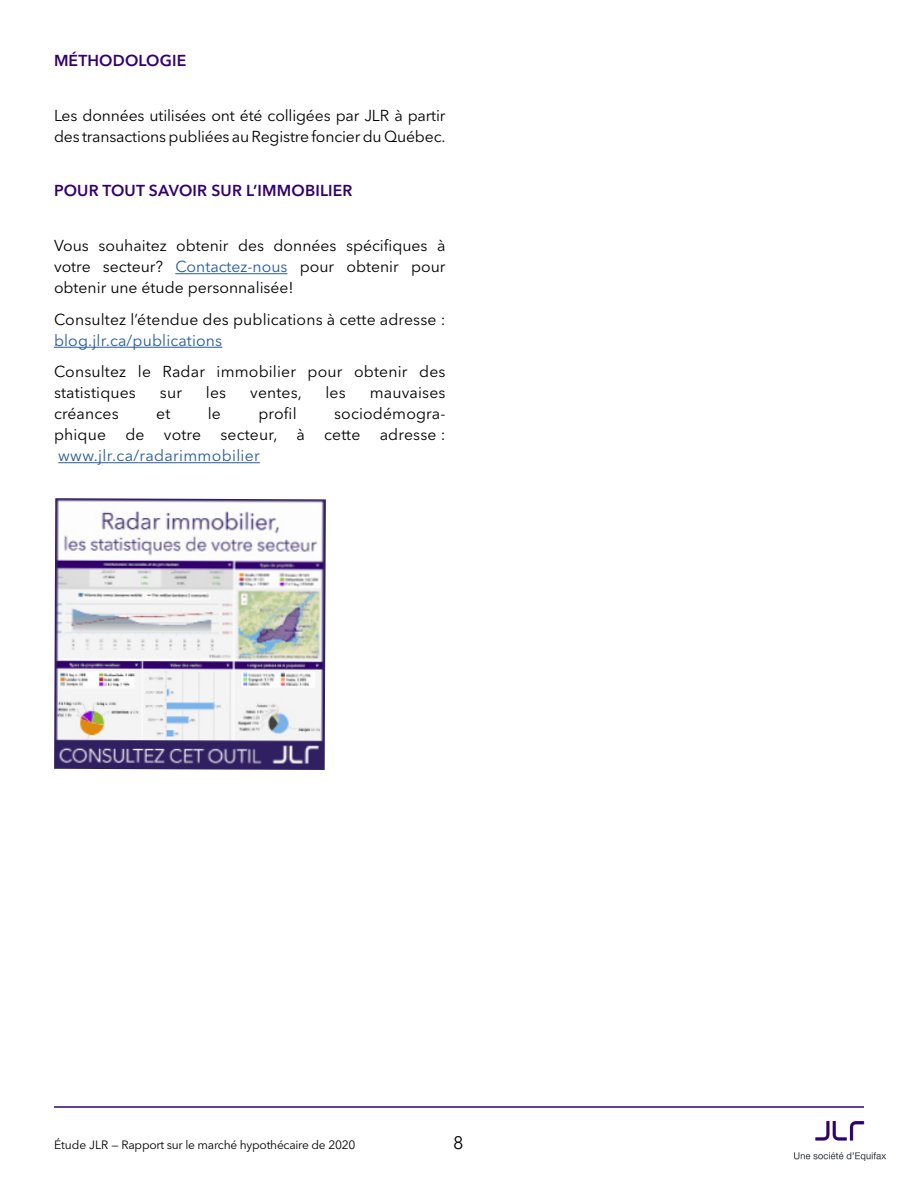
<style>
.page{position:relative;width:918px;height:1188px;background:#fff}
.page>*{position:absolute;margin:0;border:0;box-sizing:border-box;transform-origin:0 0}
.t1{font:18px "Avenir Next LT Pro";color:#000}
.t2{font:15.75px/21px "Avenir Next LT Pro";color:#000}
.t3{font:15.75px "Avenir Next LT Pro";letter-spacing:.01em;color:#275b9b}
.t4{font:600 15.75px "Avenir Next LT Pro";letter-spacing:.01em;color:#33006f}
.t5{font:12px "Avenir Next LT Pro";letter-spacing:-.02em;color:#000}
</style>
<div class="page">
<hr style="left:54px;top:1106px;width:810px;height:2px;background:#33006f">
<img style="left:795px;top:1121px;width:91px;height:39px">
<hr style="left:175px;top:273px;width:113px;height:1px;background:#275b9b">
<hr style="left:54px;top:347px;width:168px;height:1px;background:#275b9b">
<hr style="left:58px;top:462px;width:202px;height:1px;background:#275b9b">
<img style="left:54px;top:498px;width:272px;height:272px">
<p class="t4" style="left:54px;top:51px;width:134px">MÉTHODOLOGIE</p>
<p class="t2" style="left:54px;top:105px;width:393px">Les données utilisées ont été colligées par JLR à partir des transactions publiées au Registre foncier du Québec.</p>
<p class="t4" style="left:54px;top:181px;width:300px">POUR TOUT SAVOIR SUR ’L IMMOBILIER</p>
<p class="t2" style="left:54px;top:235px;width:36px">Vous</p>
<p class="t2" style="left:98px;top:235px;width:70px">souhaitez</p>
<p class="t2" style="left:176px;top:235px;width:54px">obtenir</p>
<p class="t2" style="left:238px;top:235px;width:28px">des</p>
<p class="t2" style="left:274px;top:235px;width:64px">données</p>
<p class="t2" style="left:346px;top:235px;width:83px">spécifiques</p>
<p class="t2" style="left:437px;top:235px;width:10px">à</p>
<p class="t2" style="left:346px;top:256px;width:54px">obtenir</p>
<p class="t3" style="left:175px;top:257px;width:114px">Contactez-nous</p>
<p class="t2" style="left:103px;top:256px;width:62px">secteur?</p>
<p class="t2" style="left:54px;top:256px;width:241px">votre<br>obtenir une étude personnalisée!</p>
<p class="t2" style="left:54px;top:309px;width:393px">Consultez ’l étendue des publications à cette adresse :</p>
<p class="t3" style="left:54px;top:331px;width:170px">blog.jlr.ca/publications</p>
<p class="t2" style="left:419px;top:361px;width:28px">des</p>
<p class="t2" style="left:300px;top:256px;width:36px">pour</p>
<p class="t2" style="left:411px;top:256px;width:36px">pour</p>
<p class="t2" style="left:54px;top:361px;width:74px">Consultez</p>
<p class="t2" style="left:138px;top:361px;width:15px">le</p>
<p class="t2" style="left:163px;top:361px;width:44px">Radar</p>
<p class="t2" style="left:217px;top:361px;width:81px">immobilier</p>
<p class="t2" style="left:354px;top:361px;width:55px">obtenir</p>
<p class="t2" style="left:308px;top:361px;width:36px">pour</p>
<p class="t2" style="left:54px;top:382px;width:83px">statistiques</p>
<p class="t2" style="left:160px;top:382px;width:24px">sur</p>
<p class="t2" style="left:206px;top:382px;width:22px">les</p>
<p class="t2" style="left:250px;top:382px;width:53px">ventes,</p>
<p class="t2" style="left:326px;top:382px;width:22px">les</p>
<p class="t2" style="left:370px;top:382px;width:77px">mauvaises</p>
<p class="t2" style="left:258px;top:403px;width:40px">profil</p>
<p class="t2" style="left:208px;top:403px;width:15px">le</p>
<p class="t2" style="left:54px;top:403px;width:66px">créances</p>
<p class="t3" style="left:58px;top:446px;width:203px">www.jlr.ca/radarimmobilier</p>
<p class="t2" style="left:156px;top:403px;width:16px">et</p>
<p class="t2" style="left:54px;top:424px;width:54px">phique</p>
<p class="t2" style="left:125px;top:424px;width:21px">de</p>
<p class="t2" style="left:296px;top:424px;width:10px">à</p>
<p class="t2" style="left:164px;top:424px;width:39px">votre</p>
<p class="t2" style="left:220px;top:424px;width:59px">secteur,</p>
<p class="t2" style="left:334px;top:403px;width:113px">sociodémogra-</p>
<p class="t2" style="left:324px;top:424px;width:38px">cette</p>
<p class="t2" style="left:380px;top:424px;width:67px">adresse :</p>
<p class="t5" style="left:54px;top:1137px;width:303px">Étude JLR — Rapport sur le marché hypothécaire de 2020</p>
<p class="t1" style="left:453px;top:1132px;width:12px">8</p>
</div>
